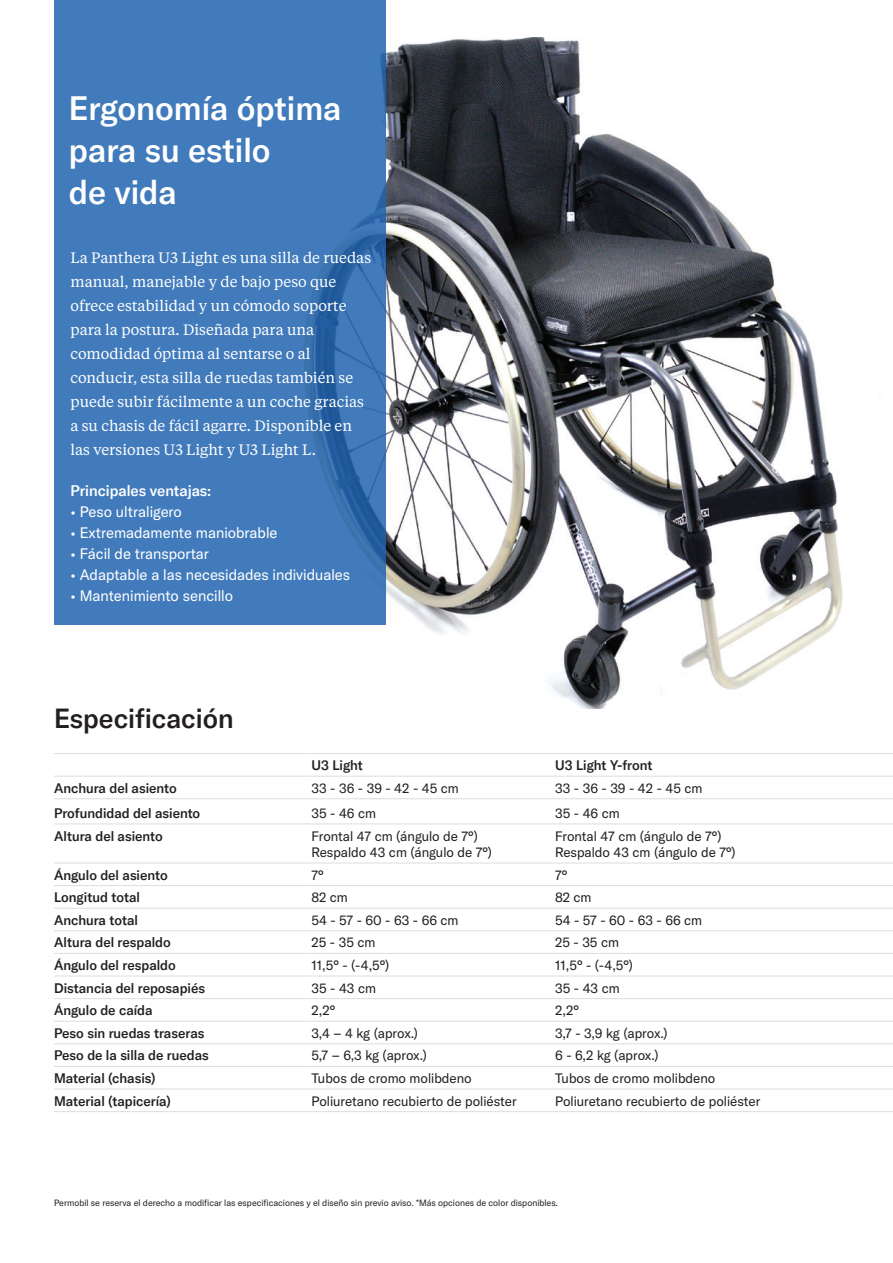
<style>
.page{position:relative;width:893px;height:1263px;background:#fff}
.page>*{position:absolute;margin:0;border:0;box-sizing:border-box;transform-origin:0 0}
.Master_headline{font:500 33px/42px "GT America";color:#fff}
.Sub_headline{font:500 27px "GT America";color:#231f20}
.Intro_text{font:15px/24px "Tiempos Text";color:#fff}
.Bullet_points{font:15px "GT America";color:#fff}
.Key_benefits{font:500 15px "GT America";color:#fff}
.Table_measurement{font:13.5px "GT America";color:#231f20}
.Table_description{font:500 13.5px "GT America";color:#231f20}
.Table_measurement-2{font:500 13.5px "GT America";color:#231f20}
.Fine_print{font:9px "GT America";color:#231f20}
</style>
<div class="page">
<img style="left:386px;top:38px;width:494px;height:670px">
<hr style="left:54px;top:753px;width:257px;height:1px;background:#dcdddf">
<hr style="left:54px;top:776px;width:257px;height:1px;background:#dcdddf">
<hr style="left:54px;top:798px;width:257px;height:1px;background:#dcdddf">
<hr style="left:54px;top:823px;width:257px;height:1px;background:#dcdddf">
<hr style="left:54px;top:863px;width:257px;height:1px;background:#dcdddf">
<hr style="left:54px;top:885px;width:257px;height:1px;background:#dcdddf">
<hr style="left:54px;top:908px;width:257px;height:1px;background:#dcdddf">
<hr style="left:311px;top:908px;width:244px;height:1px;background:#dcdddf">
<hr style="left:555px;top:908px;width:338px;height:1px;background:#dcdddf">
<hr style="left:54px;top:930px;width:257px;height:1px;background:#dcdddf">
<hr style="left:311px;top:930px;width:244px;height:1px;background:#dcdddf">
<hr style="left:555px;top:930px;width:338px;height:1px;background:#dcdddf">
<hr style="left:54px;top:953px;width:257px;height:1px;background:#dcdddf">
<hr style="left:311px;top:953px;width:244px;height:1px;background:#dcdddf">
<hr style="left:555px;top:953px;width:338px;height:1px;background:#dcdddf">
<hr style="left:54px;top:976px;width:257px;height:1px;background:#dcdddf">
<hr style="left:311px;top:976px;width:244px;height:1px;background:#dcdddf">
<hr style="left:555px;top:976px;width:338px;height:1px;background:#dcdddf">
<hr style="left:54px;top:998px;width:257px;height:1px;background:#dcdddf">
<hr style="left:311px;top:998px;width:244px;height:1px;background:#dcdddf">
<hr style="left:555px;top:998px;width:338px;height:1px;background:#dcdddf">
<hr style="left:54px;top:1021px;width:257px;height:1px;background:#dcdddf">
<hr style="left:311px;top:1021px;width:244px;height:1px;background:#dcdddf">
<hr style="left:555px;top:1021px;width:338px;height:1px;background:#dcdddf">
<hr style="left:54px;top:1043px;width:257px;height:1px;background:#dcdddf">
<hr style="left:311px;top:1043px;width:244px;height:1px;background:#dcdddf">
<hr style="left:555px;top:1043px;width:338px;height:1px;background:#dcdddf">
<hr style="left:54px;top:1066px;width:257px;height:1px;background:#dcdddf">
<hr style="left:311px;top:1066px;width:244px;height:1px;background:#dcdddf">
<hr style="left:555px;top:1066px;width:338px;height:1px;background:#dcdddf">
<hr style="left:54px;top:1089px;width:257px;height:1px;background:#dcdddf">
<hr style="left:311px;top:1089px;width:244px;height:1px;background:#dcdddf">
<hr style="left:555px;top:1089px;width:338px;height:1px;background:#dcdddf">
<hr style="left:54px;top:1111px;width:257px;height:1px;background:#dcdddf">
<hr style="left:311px;top:1111px;width:244px;height:1px;background:#dcdddf">
<hr style="left:555px;top:1111px;width:338px;height:1px;background:#dcdddf">
<hr style="left:311px;top:885px;width:244px;height:1px;background:#dcdddf">
<hr style="left:555px;top:885px;width:338px;height:1px;background:#dcdddf">
<hr style="left:311px;top:753px;width:244px;height:1px;background:#dcdddf">
<hr style="left:555px;top:753px;width:338px;height:1px;background:#dcdddf">
<hr style="left:311px;top:776px;width:244px;height:1px;background:#dcdddf">
<hr style="left:555px;top:776px;width:338px;height:1px;background:#dcdddf">
<hr style="left:311px;top:798px;width:244px;height:1px;background:#dcdddf">
<hr style="left:555px;top:798px;width:338px;height:1px;background:#dcdddf">
<hr style="left:311px;top:823px;width:244px;height:1px;background:#dcdddf">
<hr style="left:555px;top:823px;width:338px;height:1px;background:#dcdddf">
<hr style="left:311px;top:863px;width:244px;height:1px;background:#dcdddf">
<hr style="left:555px;top:863px;width:338px;height:1px;background:#dcdddf">
<div style="left:54px;top:0;width:332px;height:625px;background:#427bbc"></div>
<p class="Master_headline" style="left:69px;top:87px;width:274px">Ergonomía óptima para su estilo<br>de vida</p>
<p class="Intro_text" style="left:70px;top:245px;width:302px">La Panthera U3 Light es una silla de ruedas manual, manejable y de bajo peso que ofrece estabilidad y un cómodo soporte para la postura. Diseñada para una comodidad óptima al sentarse o al conducir, esta silla de ruedas también se puede subir fácilmente a un coche gracias a su chasis de fácil agarre. Disponible en las versiones U3 Light y U3 Light L.</p>
<p class="Key_benefits" style="left:70px;top:482px;width:142px">Principales ventajas:</p>
<p class="Bullet_points" style="left:70px;top:503px;width:113px">• Peso ultraligero</p>
<p class="Bullet_points" style="left:70px;top:524px;width:208px">• Extremadamente maniobrable</p>
<p class="Bullet_points" style="left:70px;top:545px;width:140px">• Fácil de transportar</p>
<p class="Bullet_points" style="left:70px;top:566px;width:281px">• Adaptable a las necesidades individuales</p>
<p class="Bullet_points" style="left:70px;top:587px;width:164px">• Mantenimiento sencillo</p>
<p class="Sub_headline" style="left:54px;top:702px;width:181px">Especificación</p>
<p class="Table_measurement-2" style="left:311px;top:757px;width:53px">U3 Light</p>
<p class="Table_measurement-2" style="left:555px;top:757px;width:99px">U3 Light Y-front</p>
<p class="Table_description" style="left:54px;top:780px;width:124px">Anchura del asiento</p>
<p class="Table_measurement" style="left:311px;top:780px;width:149px">33 - 36 - 39 - 42 - 45 cm</p>
<p class="Table_measurement" style="left:555px;top:780px;width:149px">33 - 36 - 39 - 42 - 45 cm</p>
<p class="Table_description" style="left:54px;top:805px;width:148px">Profundidad del asiento</p>
<p class="Table_measurement" style="left:311px;top:805px;width:66px">35 - 46 cm</p>
<p class="Table_measurement" style="left:555px;top:805px;width:66px">35 - 46 cm</p>
<p class="Table_description" style="left:54px;top:827px;width:110px">Altura del asiento</p>
<p class="Table_measurement" style="left:311px;top:828px;width:168px">Frontal 47 cm (ángulo de 7°)</p>
<p class="Table_measurement" style="left:311px;top:844px;width:182px">Respaldo 43 cm (ángulo de 7°)</p>
<p class="Table_measurement" style="left:555px;top:828px;width:168px">Frontal 47 cm (ángulo de 7°)</p>
<p class="Table_measurement" style="left:555px;top:844px;width:182px">Respaldo 43 cm (ángulo de 7°)</p>
<p class="Table_description" style="left:54px;top:867px;width:115px">Ángulo del asiento</p>
<p class="Table_measurement" style="left:311px;top:867px;width:14px">7°</p>
<p class="Table_measurement" style="left:555px;top:867px;width:14px">7°</p>
<p class="Table_description" style="left:54px;top:889px;width:88px">Longitud total</p>
<p class="Table_measurement" style="left:311px;top:889px;width:38px">82 cm</p>
<p class="Table_measurement" style="left:555px;top:889px;width:38px">82 cm</p>
<p class="Table_description" style="left:54px;top:912px;width:86px">Anchura total</p>
<p class="Table_measurement" style="left:311px;top:912px;width:149px">54 - 57 - 60 - 63 - 66 cm</p>
<p class="Table_measurement" style="left:555px;top:912px;width:149px">54 - 57 - 60 - 63 - 66 cm</p>
<p class="Table_description" style="left:54px;top:934px;width:118px">Altura del respaldo</p>
<p class="Table_measurement" style="left:311px;top:935px;width:65px">25 - 35 cm</p>
<p class="Table_measurement" style="left:555px;top:935px;width:65px">25 - 35 cm</p>
<p class="Table_description" style="left:54px;top:957px;width:123px">Ángulo del respaldo</p>
<p class="Table_measurement" style="left:311px;top:957px;width:79px">11,5° - (-4,5°)</p>
<p class="Table_measurement" style="left:555px;top:957px;width:79px">11,5° - (-4,5°)</p>
<p class="Table_description" style="left:54px;top:980px;width:153px">Distancia del reposapiés</p>
<p class="Table_measurement" style="left:311px;top:980px;width:66px">35 - 43 cm</p>
<p class="Table_measurement" style="left:555px;top:980px;width:66px">35 - 43 cm</p>
<p class="Table_description" style="left:54px;top:1002px;width:100px">Ángulo de caída</p>
<p class="Table_measurement" style="left:311px;top:1002px;width:25px">2,2°</p>
<p class="Table_measurement" style="left:555px;top:1002px;width:25px">2,2°</p>
<p class="Table_description" style="left:54px;top:1025px;width:152px">Peso sin ruedas traseras</p>
<p class="Table_measurement" style="left:311px;top:1025px;width:108px">3,4 – 4 kg (aprox.)</p>
<p class="Table_measurement" style="left:555px;top:1025px;width:114px">3,7 - 3,9 kg (aprox.)</p>
<p class="Table_description" style="left:54px;top:1047px;width:156px">Peso de la silla de ruedas</p>
<p class="Table_measurement" style="left:311px;top:1048px;width:117px">5,7 – 6,3 kg (aprox.)</p>
<p class="Table_measurement" style="left:555px;top:1048px;width:105px">6 - 6,2 kg (aprox.)</p>
<p class="Table_description" style="left:54px;top:1070px;width:103px">Material (chasis)</p>
<p class="Table_measurement" style="left:311px;top:1070px;width:162px">Tubos de cromo molibdeno</p>
<p class="Table_measurement" style="left:555px;top:1070px;width:162px">Tubos de cromo molibdeno</p>
<p class="Table_description" style="left:54px;top:1093px;width:119px">Material (tapicería)</p>
<p class="Table_measurement" style="left:311px;top:1093px;width:207px">Poliuretano recubierto de poliéster</p>
<p class="Table_measurement" style="left:555px;top:1093px;width:207px">Poliuretano recubierto de poliéster</p>
<p class="Fine_print" style="left:54px;top:1198px;width:505px">Permobil se reserva el derecho a modificar las especificaciones y el diseño sin previo aviso. *Más opciones de color disponibles.</p>
</div>
